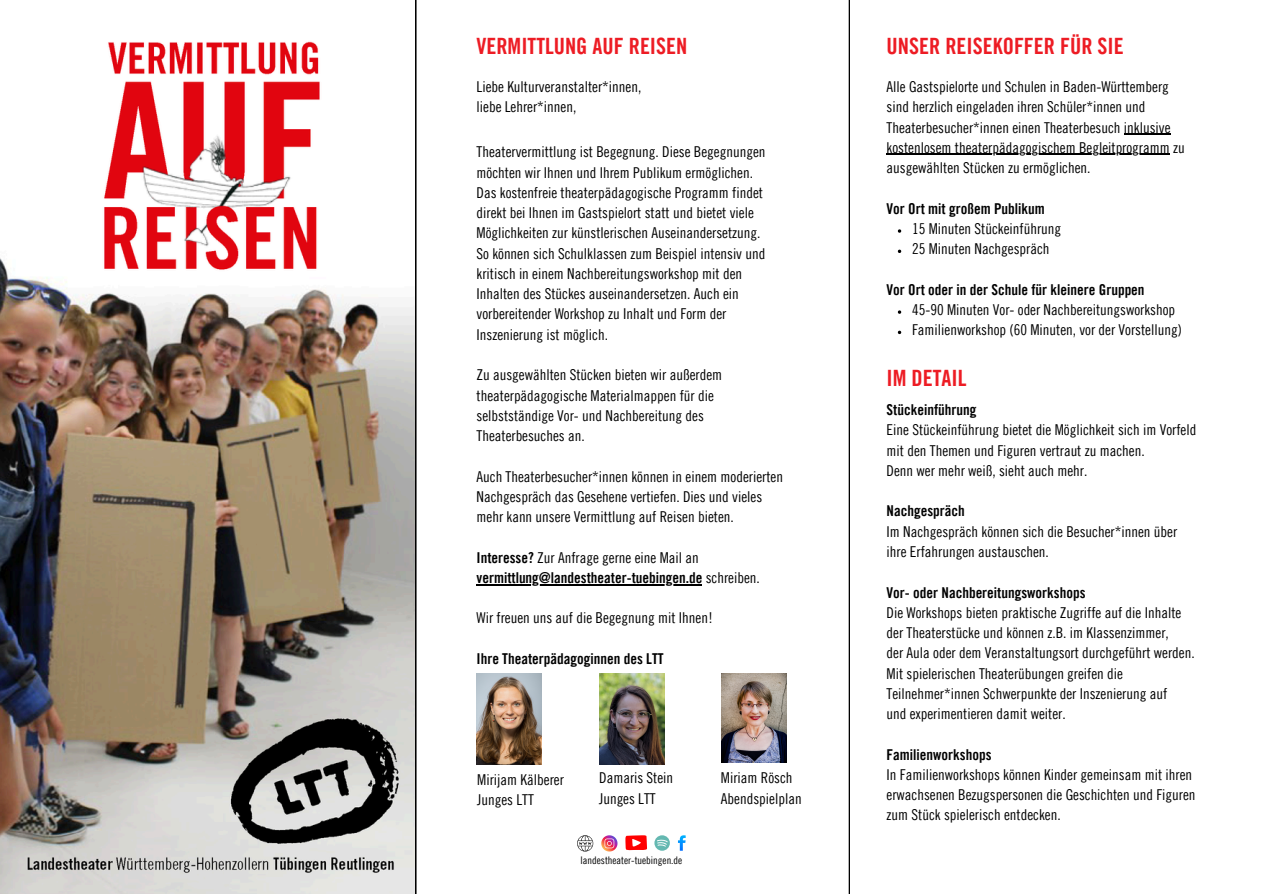
<style>
.page{position:relative;width:1263px;height:894px;background:#fff}
.page>*{position:absolute;margin:0;border:0;box-sizing:border-box;transform-origin:0 0}
.t1{font:22.5px "Trade Gothic LT Pro Bd Cn 20";color:#ed1c24}
.t2{font:15px/20.2px "Trade Gothic LT Pro Cn 18";color:#000}
.t3{font:15px "Trade Gothic LT Pro Bd Cn 20";color:#000}
.t4{font:10.5px "Trade Gothic LT Pro Cn 18";color:#000}
.s1{font-family:"Trade Gothic LT Pro Bd Cn 20"}
.s2{font-family:"Trade Gothic LT Pro Cn 18"}
</style>
<div class="page">
<img style="left:0;top:41px;width:415px;height:852px">
<svg style="left:415px;top:0;width:435px;height:893px"></svg>
<img style="left:721px;top:673px;width:65px;height:89px">
<img style="left:476px;top:673px;width:66px;height:91px">
<img style="left:599px;top:673px;width:65px;height:91px">
<svg style="left:601px;top:835px;width:16px;height:16px"></svg>
<svg style="left:577px;top:835px;width:16px;height:16px"></svg>
<svg style="left:625px;top:835px;width:22px;height:15px"></svg>
<svg style="left:678px;top:835px;width:8px;height:15px"></svg>
<svg style="left:654px;top:835px;width:16px;height:15px"></svg>
<hr style="left:476px;top:584px;width:226px;height:1px;background:#000">
<hr style="left:1124px;top:134px;width:47px;height:1px;background:#000">
<hr style="left:887px;top:154px;width:283px;height:1px;background:#000">
<svg style="left:898px;top:229px;width:3px;height:4px"></svg>
<svg style="left:898px;top:249px;width:3px;height:4px"></svg>
<svg style="left:898px;top:310px;width:3px;height:4px"></svg>
<svg style="left:898px;top:330px;width:3px;height:4px"></svg>
<p class="t1" style="left:476px;top:38px;width:213px">VERMITTLUNG AUF REISEN</p>
<h3 class="t1" style="left:887px;top:38px;width:239px">UNSER REISEKOFFER FÜR SIE</h3>
<p class="t2" style="left:887px;top:78px;width:285px">Alle Gastspielorte und Schulen in Baden-Württemberg sind herzlich eingeladen ihren Schüler*innen und<br>Theaterbesucher*innen einen Theaterbesuch inklusive</p>
<h3 class="t2" style="left:887px;top:139px;width:300px">kostenlosem theaterpädagogischem Begleitprogramm zu ausgewählten Stücken zu ermöglichen.</h3>
<h3 class="t2" style="left:912px;top:200px;width:151px;text-indent:-25px"><span class="s1">Vor Ort mit großem Publikum<br></span>15 Minuten Stückeinführung<br>25 Minuten Nachgespräch</h3>
<h3 class="t2" style="left:912px;top:281px;width:265px;text-indent:-25px"><span class="s1">Vor Ort oder in der Schule für kleinere Gruppen<br></span>45-90 Minuten Vor- oder Nachbereitungsworkshop</h3>
<p class="t2" style="left:912px;top:321px;width:271px">Familienworkshop (60 Minuten, vor der Vorstellung)</p>
<h3 class="t1" style="left:887px;top:369px;width:81px">IM DETAIL</h3>
<h3 class="t2" style="left:887px;top:401px;width:311px"><span class="s1">Stückeinführung<br></span>Eine Stückeinführung bietet die Möglichkeit sich im Vorfeld mit den Themen und Figuren vertraut zu machen.<br>Denn wer mehr weiß, sieht auch mehr.</h3>
<p class="t2" style="left:887px;top:503px;width:292px"><span class="s1">Nachgespräch<br></span>Im Nachgespräch können sich die Besucher*innen über ihre Erfahrungen austauschen.</p>
<p class="t2" style="left:887px;top:584px;width:310px"><span class="s1">Vor- oder Nachbereitungsworkshops<br></span>Die Workshops bieten praktische Zugriffe auf die Inhalte der Theaterstücke und können z.B. im Klassenzimmer,<br>der Aula oder dem Veranstaltungsort durchgeführt werden.<br>Mit spielerischen Theaterübungen greifen die Teilnehmer*innen Schwerpunkte der Inszenierung auf<br>und experimentieren damit weiter.</p>
<p class="t2" style="left:887px;top:746px;width:310px"><span class="s1">Familienworkshops<br></span>In Familienworkshops können Kinder gemeinsam mit ihren erwachsenen Bezugspersonen die Geschichten und Figuren zum Stück spielerisch entdecken.</p>
<p class="t4" style="left:581px;top:856px;width:103px">landestheater-tuebingen.de</p>
<h3 class="t2" style="left:476px;top:78px;width:166px">Liebe Kulturveranstalter*innen, liebe Lehrer*innen,</h3>
<h3 class="t2" style="left:476px;top:144px;width:290px">Theatervermittlung ist Begegnung. Diese Begegnungen möchten wir Ihnen und Ihrem Publikum ermöglichen.<br>Das kostenfreie theaterpädagogische Programm findet direkt bei Ihnen im Gastspielort statt und bietet viele Möglichkeiten zur künstlerischen Auseinandersetzung.<br>So können sich Schulklassen zum Beispiel intensiv und kritisch in einem Nachbereitungsworkshop mit den Inhalten des Stückes auseinandersetzen. Auch ein vorbereitender Workshop zu Inhalt und Form der Inszenierung ist möglich.</h3>
<h3 class="t2" style="left:476px;top:366px;width:247px">Zu ausgewählten Stücken bieten wir außerdem theaterpädagogische Materialmappen für die selbstständige Vor- und Nachbereitung des Theaterbesuches an.</h3>
<h3 class="t2" style="left:476px;top:468px;width:308px">Auch Theaterbesucher*innen können in einem moderierten<br>Nachgespräch das Gesehene vertiefen. Dies und vieles mehr kann unsere Vermittlung auf Reisen bieten.</h3>
<h3 class="t2" style="left:476px;top:549px;width:224px"><span class="s1">Interesse?</span> Zur Anfrage gerne eine Mail an</h3>
<h2 class="t3" style="left:476px;top:572px;width:285px">vermittlung@landestheater-tuebingen.de <span class="s2">schreiben.</span></h2>
<h2 class="t2" style="left:476px;top:609px;width:238px">Wir freuen uns auf die Begegnung mit Ihnen!</h2>
<h2 class="t3" style="left:476px;top:653px;width:189px">Ihre Theaterpädagoginnen des LTT</h2>
<p class="t2" style="left:477px;top:771px;width:88px">Mirijam Kälberer<br>Junges LTT</p>
<h1 class="t2" style="left:599px;top:769px;width:76px">Damaris Stein<br>Junges LTT</h1>
<h3 class="t2" style="left:721px;top:769px;width:82px">Miriam Rösch<br>Abendspielplan</h3>
</div>
